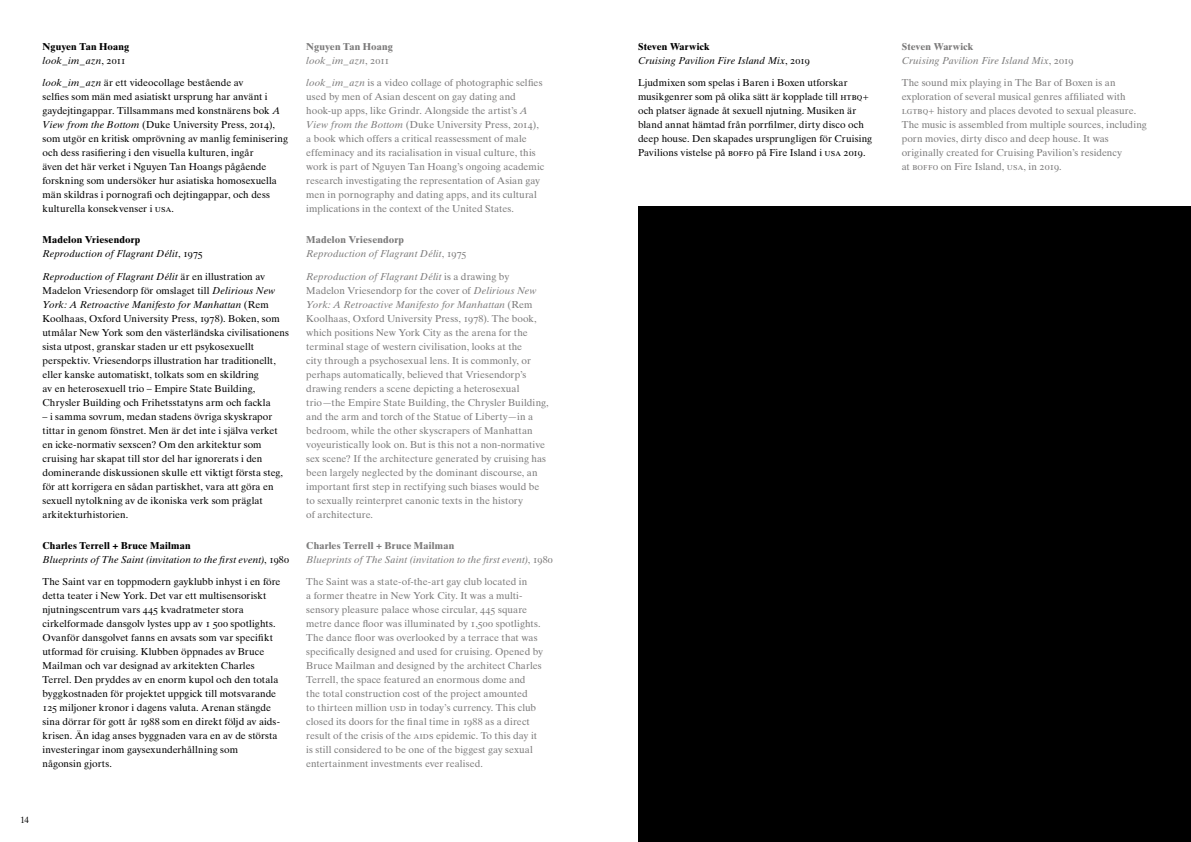
<style>
.page{position:relative;width:1191px;height:842px;background:#fff}
.page>*{position:absolute;margin:0;border:0;box-sizing:border-box;transform-origin:0 0}
.t1{font:10px/14px "Times Ten LT Std";color:#7c7b7b}
.t2{font:10px/14px "Times Ten LT Std";letter-spacing:-.005em;color:#000}
.t3{font:italic 10px/14px "Times Ten LT Std";letter-spacing:.015em;color:#000}
.t4{font:italic 10px/14px "Times Ten LT Std";letter-spacing:.015em;color:#7c7b7b}
.t5{font:700 10px/14px "Times Ten LT Std";letter-spacing:.01em;color:#000}
.t6{font:700 10px/14px "Times Ten LT Std";letter-spacing:.01em;color:#7c7b7b}
.t7{font:9px "Times Ten LT Std";color:#000}
.s1{font-weight:400;font-style:italic}
.s2{font-weight:400}
.s3{font-style:italic}
.s4{font-weight:700;font-style:normal}
.s5{font-style:normal}
</style>
<div class="page">
<div style="left:638px;top:207px;width:553px;height:635px;background:#000"></div>
<p class="t5" style="left:43px;top:39px;width:88px">Nguyen Tan Hoang <span class="s1">look_im_azn</span><span class="s2">, 2011</span></p>
<p class="t2" style="left:43px;top:76px;width:247px"><span class="s3">look_im_azn</span> är ett videocollage bestående av<br>selfies som män med asiatiskt ursprung har använt i gaydejtingappar. Tillsammans med konstnärens bok <span class="s3">A View from the Bottom</span> (Duke University Press, 2014), som utgör en kritisk omprövning av manlig feminisering och dess rasifiering i den visuella kulturen, ingår<br>även det här verket i Nguyen Tan Hoangs pågående forskning som undersöker hur asiatiska homosexuella män skildras i pornografi och dejtingappar, och dess kulturella konsekvenser i usa.</p>
<p class="t3" style="left:43px;top:233px;width:162px"><span class="s4">Madelon Vriesendorp<br></span>Reproduction of Flagrant Délit<span class="s5">, 1975</span></p>
<p class="t2" style="left:43px;top:269px;width:248px"><span class="s3">Reproduction of Flagrant Délit</span> är en illustration av Madelon Vriesendorp för omslaget till <span class="s3">Delirious New York: A Retroactive Manifesto for Manhattan</span> (Rem Koolhaas, Oxford University Press, 1978). Boken, som utmålar New York som den västerländska civilisationens sista utpost, granskar staden ur ett psykosexuellt perspektiv. Vriesendorps illustration har traditionellt, eller kanske automatiskt, tolkats som en skildring<br>av en heterosexuell trio – Empire State Building, Chrysler Building och Frihetsstatyns arm och fackla</p>
<p class="t2" style="left:43px;top:409px;width:242px">– i samma sovrum, medan stadens övriga skyskrapor tittar in genom fönstret. Men är det inte i själva verket en icke-normativ sexscen? Om den arkitektur som cruising har skapat till stor del har ignorerats i den dominerande diskussionen skulle ett viktigt första steg, för att korrigera en sådan partiskhet, vara att göra en sexuell nytolkning av de ikoniska verk som präglat arkitekturhistorien.</p>
<p class="t3" style="left:43px;top:538px;width:248px"><span class="s4">Charles Terrell + Bruce Mailman<br></span>Blueprints of The Saint (invitation to the first event)<span class="s5">, 1980</span></p>
<p class="t2" style="left:43px;top:575px;width:240px">The Saint var en toppmodern gayklubb inhyst i en före detta teater i New York. Det var ett multisensoriskt njutningscentrum vars 445 kvadratmeter stora cirkelformade dansgolv lystes upp av 1 500 spotlights.<br>Ovanför dansgolvet fanns en avsats som var specifikt utformad för cruising. Klubben öppnades av Bruce Mailman och var designad av arkitekten Charles Terrel. Den pryddes av en enorm kupol och den totala byggkostnaden för projektet uppgick till motsvarande 125 miljoner kronor i dagens valuta. Arenan stängde sina dörrar för gott år 1988 som en direkt följd av aids&shy;krisen. Än idag anses byggnaden vara en av de största investeringar inom gaysexunderhållning som<br>någonsin gjorts.</p>
<p class="t6" style="left:306px;top:39px;width:88px">Nguyen Tan Hoang <span class="s1">look_im_azn</span><span class="s2">, 2011</span></p>
<p class="t1" style="left:306px;top:76px;width:240px"><span class="s3">look_im_azn</span> is a video collage of photographic selfies used by men of Asian descent on gay dating and hook-up apps, like Grindr. Alongside the artist’s <span class="s3">A View from the Bottom</span> (Duke University Press, 2014), a book which offers a critical reassessment of male effeminacy and its racialisation in visual culture, this work is part of Nguyen Tan Hoang’s ongoing academic research investigating the representation of Asian gay men in pornography and dating apps, and its cultural implications in the context of the United States.</p>
<p class="t4" style="left:306px;top:233px;width:162px"><span class="s4">Madelon Vriesendorp<br></span>Reproduction of Flagrant Délit<span class="s5">, 1975</span></p>
<p class="t1" style="left:306px;top:269px;width:244px"><span class="s3">Reproduction of Flagrant Délit</span> is a drawing by Madelon Vriesendorp for the cover of <span class="s3">Delirious New York: A Retroactive Manifesto for Manhattan</span> (Rem Koolhaas, Oxford University Press, 1978). The book, which positions New York City as the arena for the terminal stage of western civilisation, looks at the<br>city through a psychosexual lens. It is commonly, or perhaps automatically, believed that Vriesendorp’s drawing renders a scene depicting a heterosexual trio—the Empire State Building, the Chrysler Building, and the arm and torch of the Statue of Liberty—in a bedroom, while the other skyscrapers of Manhattan voyeuristically look on. But is this not a non-normative sex scene? If the architecture generated by cruising has been largely neglected by the dominant discourse, an important first step in rectifying such biases would be to sexually reinterpret canonic texts in the history<br>of architecture.</p>
<p class="t4" style="left:306px;top:538px;width:248px"><span class="s4">Charles Terrell + Bruce Mailman<br></span>Blueprints of The Saint (invitation to the first event)<span class="s5">, 1980</span></p>
<p class="t1" style="left:306px;top:575px;width:238px">The Saint was a state-of-the-art gay club located in<br>a former theatre in New York City. It was a multi&shy;sensory pleasure palace whose circular, 445 square metre dance floor was illuminated by 1,500 spotlights.<br>The dance floor was overlooked by a terrace that was specifically designed and used for cruising. Opened by Bruce Mailman and designed by the architect Charles Terrell, the space featured an enormous dome and<br>the total construction cost of the project amounted<br>to thirteen million usd in today’s currency. This club closed its doors for the final time in 1988 as a direct result of the crisis of the aids epidemic. To this day it is still considered to be one of the biggest gay sexual entertainment investments ever realised.</p>
<p class="t7" style="left:21px;top:814px;width:10px">14</p>
<p class="t3" style="left:638px;top:39px;width:173px"><span class="s4">Steven Warwick<br></span>Cruising Pavilion Fire Island Mix<span class="s5">, 2019</span></p>
<p class="t2" style="left:638px;top:76px;width:236px">Ljudmixen som spelas i Baren i Boxen utforskar musikgenrer som på olika sätt är kopplade till htbq+ och platser ägnade åt sexuell njutning. Musiken är bland annat hämtad från porrfilmer, dirty disco och deep house. Den skapades ursprungligen för Cruising Pavilions vistelse på boffo på Fire Island i usa 2019.</p>
<p class="t4" style="left:901px;top:39px;width:173px"><span class="s4">Steven Warwick<br></span>Cruising Pavilion Fire Island Mix<span class="s5">, 2019</span></p>
<p class="t1" style="left:901px;top:76px;width:247px">The sound mix playing in The Bar of Boxen is an exploration of several musical genres affiliated with lgtbq+ history and places devoted to sexual pleasure.<br>The music is assembled from multiple sources, including porn movies, dirty disco and deep house. It was originally created for Cruising Pavilion’s residency<br>at boffo on Fire Island, usa, in 2019.</p>
</div>
